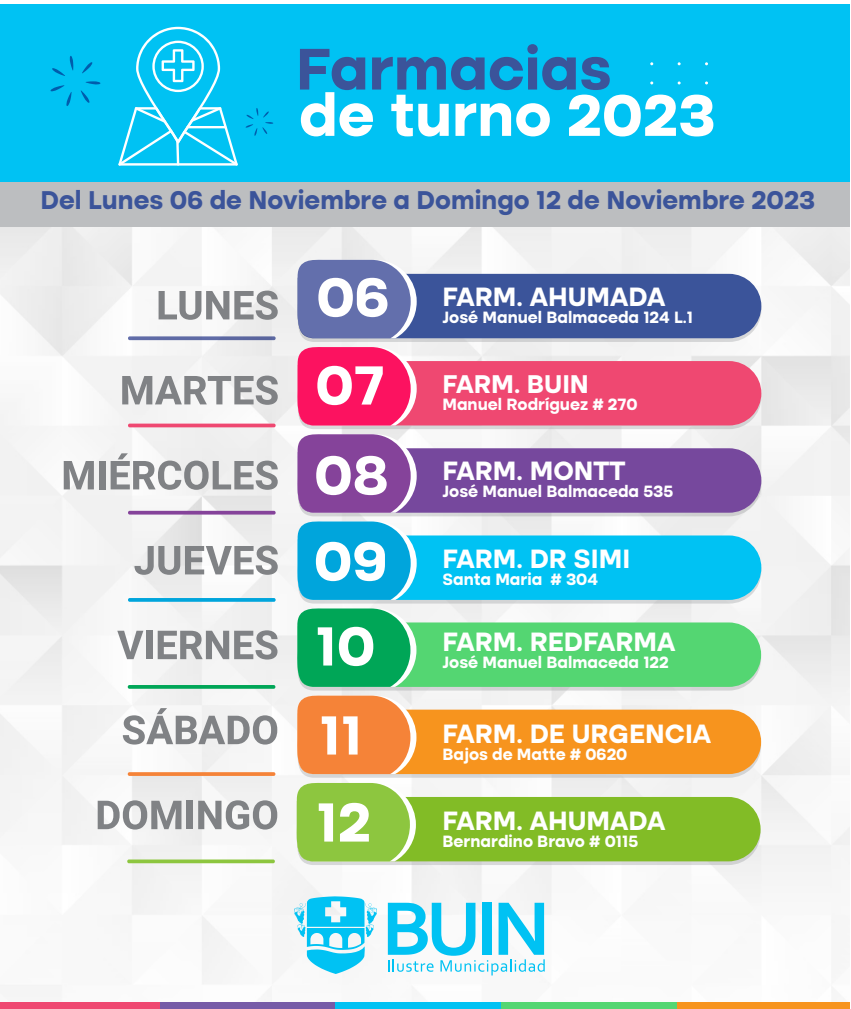
<style>
.page{position:relative;width:851px;height:1009px;background:#fff}
.page>*{position:absolute;margin:0;border:0;box-sizing:border-box;transform-origin:0 0}
.t1{font:700 60.7px "Altone Trial";color:#fff}
.t2{font:700 60.7px "Altone Trial";color:#3b549a}
.t3{font:700 57px "Altone Trial";color:#fff}
.t4{font:700 26.8px "Altone Trial";color:#fff}
.t5{font:700 26px "Altone Trial";color:#3b549a}
.t6{font:700 25.9px "Altone Trial";color:#fff}
.t7{font:700 16.6px "Altone Trial";color:#fff}
</style>
<div class="page">
<img style="left:0;top:227px;width:849px;height:776px">
<div style="left:0;top:1003px;width:171px;height:6px;background:#ef4871"></div>
<div style="left:160px;top:1003px;width:181px;height:6px;background:#765ba7"></div>
<div style="left:335px;top:1003px;width:180px;height:6px;background:#00c2f3"></div>
<div style="left:501px;top:1003px;width:181px;height:6px;background:#54d672"></div>
<div style="left:676px;top:1003px;width:173px;height:6px;background:#f7941e"></div>
<div style="left:0;top:4px;width:849px;height:184px;background:#00c2f3"></div>
<svg style="left:158px;top:291px;width:120px;height:29px"></svg>
<svg style="left:122px;top:376px;width:156px;height:29px"></svg>
<svg style="left:64px;top:461px;width:30px;height:28px"></svg>
<div style="left:99px;top:461px;width:6px;height:28px;background:#808285"></div>
<svg style="left:111px;top:453px;width:167px;height:37px"></svg>
<svg style="left:134px;top:546px;width:144px;height:29px"></svg>
<svg style="left:294px;top:896px;width:83px;height:78px"></svg>
<svg style="left:388px;top:903px;width:156px;height:72px"></svg>
<svg style="left:118px;top:27px;width:120px;height:139px"></svg>
<div style="left:0;top:183px;width:849px;height:44px;background:#bcbec0"></div>
<svg style="left:128px;top:336px;width:147px;height:4px"></svg>
<svg style="left:127px;top:424px;width:149px;height:3px"></svg>
<svg style="left:127px;top:511px;width:149px;height:4px"></svg>
<svg style="left:127px;top:598px;width:149px;height:4px"></svg>
<svg style="left:80px;top:81px;width:20px;height:22px"></svg>
<svg style="left:50px;top:85px;width:22px;height:21px"></svg>
<svg style="left:52px;top:56px;width:21px;height:20px"></svg>
<svg style="left:82px;top:62px;width:11px;height:12px"></svg>
<svg style="left:245px;top:108px;width:28px;height:28px"></svg>
<svg style="left:117px;top:631px;width:26px;height:28px"></svg>
<div style="left:146px;top:631px;width:6px;height:28px;background:#808285"></div>
<svg style="left:158px;top:630px;width:119px;height:30px"></svg>
<svg style="left:123px;top:708px;width:154px;height:37px"></svg>
<svg style="left:98px;top:800px;width:83px;height:30px"></svg>
<div style="left:187px;top:801px;width:6px;height:28px;background:#808285"></div>
<svg style="left:198px;top:800px;width:79px;height:30px"></svg>
<svg style="left:127px;top:685px;width:149px;height:4px"></svg>
<svg style="left:127px;top:772px;width:149px;height:4px"></svg>
<svg style="left:126px;top:860px;width:149px;height:3px"></svg>
<svg style="left:296px;top:258px;width:465px;height:607px"></svg>
<h1 class="t2" style="left:295px;top:42px;width:317px">Farmacias</h1>
<h1 class="t1" style="left:299px;top:88px;width:418px">de turno 2023</h1>
<h3 class="t5" style="left:40px;top:189px;width:776px">Del Lunes 06 de Noviembre a Domingo 12 de Noviembre 2023</h3>
<h2 class="t3" style="left:316px;top:272px;width:75px">06</h2>
<h2 class="t3" style="left:315px;top:360px;width:70px">07</h2>
<h2 class="t3" style="left:314px;top:450px;width:76px">08</h2>
<h2 class="t3" style="left:314px;top:536px;width:75px">09</h2>
<h2 class="t3" style="left:315px;top:621px;width:61px">10</h2>
<h2 class="t3" style="left:319px;top:710px;width:44px">11</h2>
<h2 class="t3" style="left:316px;top:797px;width:56px">12</h2>
<h3 class="t4" style="left:442px;top:284px;width:224px">FARM. AHUMADA</h3>
<p class="t7" style="left:442px;top:310px;width:252px">José Manuel Balmaceda 124 L.1</p>
<h3 class="t6" style="left:442px;top:372px;width:148px">FARM. BUIN</h3>
<p class="t7" style="left:442px;top:397px;width:196px">Manuel Rodríguez # 270</p>
<h3 class="t4" style="left:442px;top:458px;width:184px">FARM. MONTT</h3>
<p class="t7" style="left:442px;top:484px;width:232px">José Manuel Balmaceda 535</p>
<h3 class="t4" style="left:442px;top:546px;width:189px">FARM. DR SIMI</h3>
<p class="t7" style="left:442px;top:572px;width:157px">Santa Maria # 304</p>
<h3 class="t4" style="left:442px;top:629px;width:234px">FARM. REDFARMA</h3>
<p class="t7" style="left:442px;top:655px;width:228px">José Manuel Balmaceda 122</p>
<h3 class="t4" style="left:442px;top:721px;width:270px">FARM. DE URGENCIA</h3>
<p class="t7" style="left:442px;top:747px;width:186px">Bajos de Matte # 0620</p>
<h3 class="t4" style="left:442px;top:808px;width:224px">FARM. AHUMADA</h3>
<p class="t7" style="left:442px;top:834px;width:197px">Bernardino Bravo # 0115</p>
</div>
